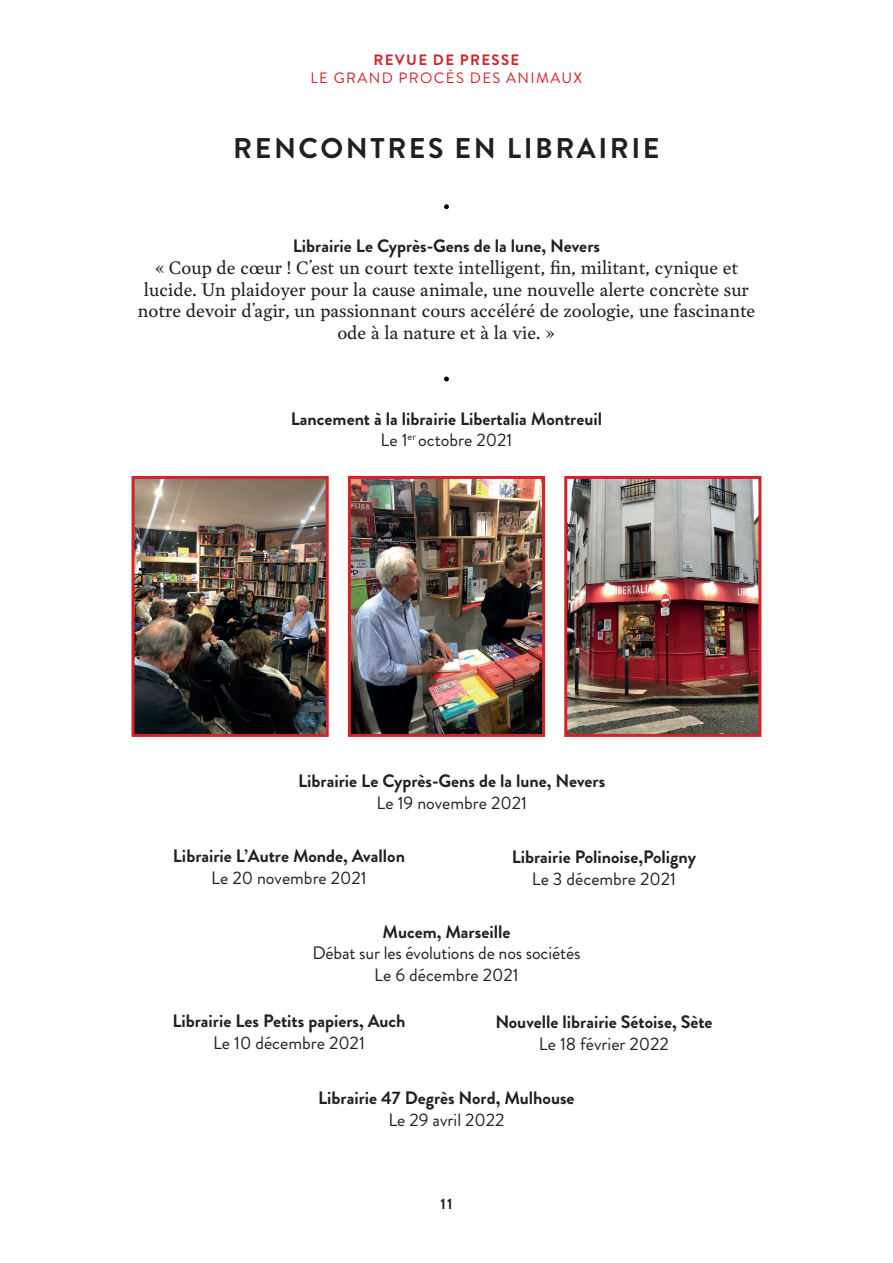
<style>
.page{position:relative;width:893px;height:1263px;background:#fff}
.page>*{position:absolute;margin:0;border:0;box-sizing:border-box;transform-origin:0 0}
.t1{font:700 28.5px "Brandon Grotesque";letter-spacing:.09em;color:#231f20}
.t2{font:700 18px/21.6px "Brandon Grotesque";color:#231f20;text-align:center}
.t3{font:18px/21.6px "Garvis Pro";color:#231f20;text-align:center}
.t4{font:18px/21.6px "Brandon Grotesque";color:#231f20;text-align:center}
.t5{font:15px "Brandon Grotesque";letter-spacing:.09em;color:#d1232a}
.t6{font:700 15px "Brandon Grotesque";letter-spacing:.09em;color:#d1232a}
.t7{font:700 15px "Brandon Grotesque";color:#231f20}
.s1{font-weight:400}
</style>
<div class="page">
<svg style="left:444px;top:204px;width:5px;height:5px"></svg>
<svg style="left:444px;top:377px;width:5px;height:4px"></svg>
<img style="left:136px;top:480px;width:189px;height:253px">
<div style="left:132px;top:476px;width:197px;height:261px;border:3px solid #d1232a"></div>
<img style="left:352px;top:480px;width:189px;height:253px">
<div style="left:348px;top:476px;width:197px;height:261px;border:3px solid #d1232a"></div>
<img style="left:568px;top:480px;width:189px;height:253px">
<div style="left:564px;top:476px;width:197px;height:261px;border:3px solid #d1232a"></div>
<p class="t6" style="left:373px;top:49px;width:147px">REVUE DE PRESSE</p>
<p class="t5" style="left:310px;top:67px;width:273px">LE GRAND PROCÈS DES ANIMAUX</p>
<h1 class="t1" style="left:233px;top:128px;width:428px">RENCONTRES EN LIBRAIRIE</h1>
<p class="t2" style="left:293px;top:236px;width:309px">Librairie Le Cyprès-Gens de la lune, Nevers</p>
<p class="t3" style="left:138px;top:256px;width:619px">« Coup de cœur ! C’est un court texte intelligent, fin, militant, cynique et lucide. Un plaidoyer pour la cause animale, une nouvelle alerte concrète sur notre devoir d’agir, un passionnant cours accéléré de zoologie, une fascinante ode à la nature et à la vie. »</p>
<p class="t2" style="left:291px;top:408px;width:313px">Lancement à la librairie Libertalia Montreuil<br><span class="s1">Le 1</span><sup>er</sup> <span class="s1">octobre 2021</span></p>
<p class="t2" style="left:298px;top:770px;width:309px">Librairie Le Cyprès-Gens de la lune, Nevers</p>
<p class="t4" style="left:377px;top:792px;width:152px">Le 19 novembre 2021</p>
<p class="t2" style="left:173px;top:846px;width:234px">Librairie L’Autre Monde, Avallon</p>
<p class="t4" style="left:211px;top:867px;width:157px">Le 20 novembre 2021</p>
<p class="t2" style="left:512px;top:847px;width:186px">Librairie Polinoise,Poligny</p>
<p class="t4" style="left:532px;top:868px;width:146px">Le 3 décembre 2021</p>
<p class="t2" style="left:383px;top:921px;width:129px">Mucem, Marseille</p>
<p class="t4" style="left:312px;top:943px;width:269px">Débat sur les évolutions de nos sociétés<br>Le 6 décembre 2021</p>
<p class="t2" style="left:172px;top:1010px;width:235px">Librairie Les Petits papiers, Auch</p>
<p class="t4" style="left:213px;top:1032px;width:153px">Le 10 décembre 2021</p>
<p class="t2" style="left:495px;top:1011px;width:219px">Nouvelle librairie Sétoise, Sète</p>
<p class="t4" style="left:539px;top:1033px;width:131px">Le 18 février 2022</p>
<p class="t2" style="left:318px;top:1087px;width:258px">Librairie 47 Degrès Nord, Mulhouse</p>
<p class="t4" style="left:388px;top:1109px;width:118px">Le 29 avril 2022</p>
<p class="t7" style="left:441px;top:1193px;width:13px">11</p>
</div>
